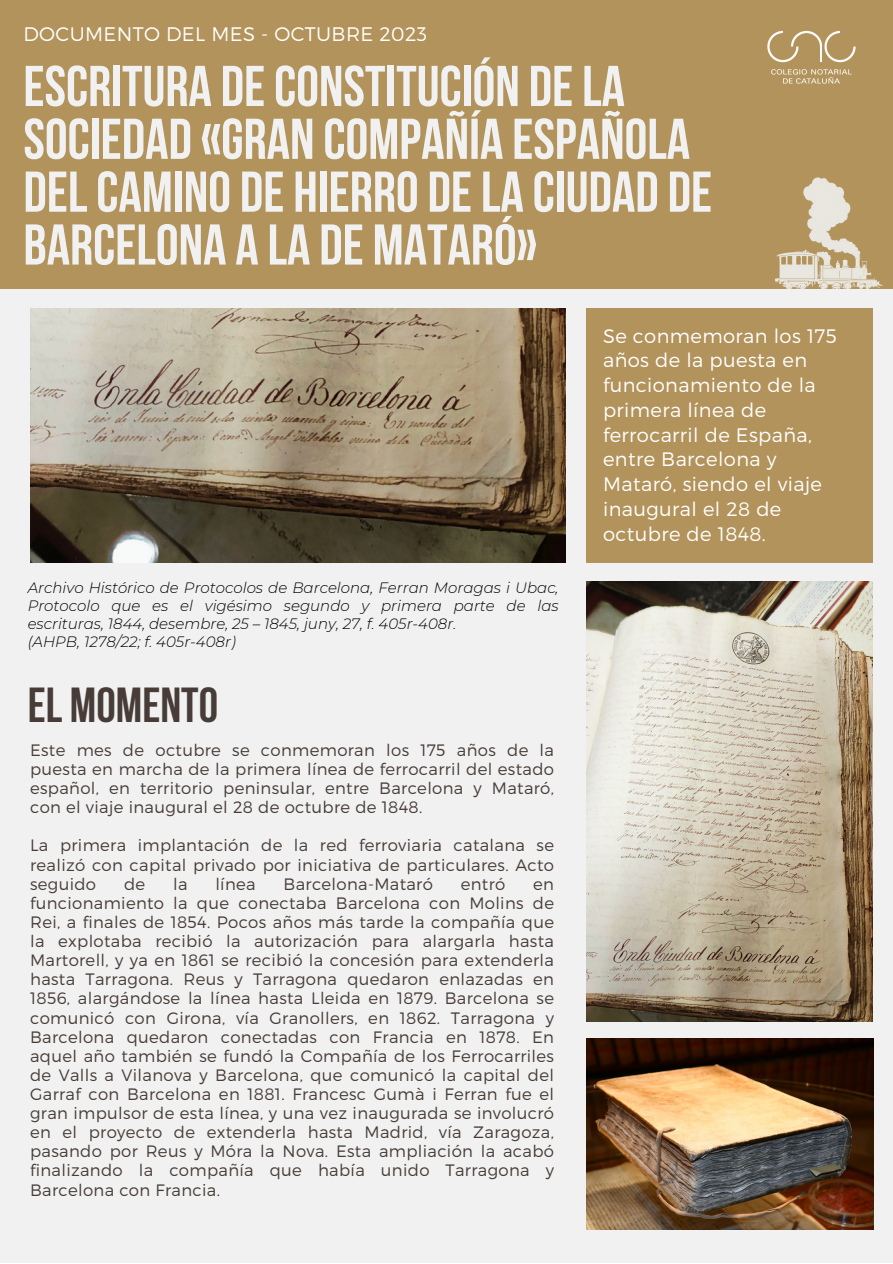
<style>
.page{position:relative;width:893px;height:1264px;background:#fff}
.page>*{position:absolute;margin:0;border:0;box-sizing:border-box;transform-origin:0 0}
.t1{font:700 57.3px/52.8px "Bebas Neue";color:#f0f1f0}
.t2{font:700 48.9px "Bebas Neue";color:#473c38}
.t3{font:300 19.65px "Montserrat";letter-spacing:.02em;color:#fff}
.t4{font:300 19.5px/24.8px "Montserrat";letter-spacing:.02em;color:#fff}
.t5{font:300 16.5px/19px "Montserrat";letter-spacing:.02em;color:#473c38;text-align:justify}
.t6{font:italic 300 15px/18px "Montserrat";color:#000;text-align:justify}
</style>
<div class="page">
<div style="left:0;top:0;width:892px;height:1262px;background:#f0f1f0"></div>
<div style="left:0;top:0;width:892px;height:288px;background:#b2935b"></div>
<img style="left:767px;top:30px;width:89px;height:54px">
<div style="left:586px;top:308px;width:286px;height:254px;background:#b2935b"></div>
<img style="left:775px;top:177px;width:109px;height:111px">
<img style="left:30px;top:308px;width:535px;height:254px">
<img style="left:586px;top:581px;width:286px;height:440px">
<img style="left:586px;top:1038px;width:287px;height:191px">
<p class="t3" style="left:23px;top:21px;width:405px">DOCUMENTO DEL MES - OCTUBRE 2023</p>
<p class="t1" style="left:23px;top:65px;width:690px">ESCRITURA DECONSTITUCIÓN DELA<br>SOCIEDAD «GRAN COMPAÑÍA ESPAÑOLA<br>DELCAMINO DE HIERRO DELA CIUDAD DE<br>BARCELONA A LA DE MATARÓ»</p>
<p class="t6" style="left:28px;top:578px;width:532px">Archivo Histórico de Protocolos de Barcelona, Ferran Moragas i Ubac, Protocolo que es el vigésimo segundo y primera parte de las escrituras, 1844, desembre, 25 – 1845, juny, 27, f. 405r-408r.</p>
<p class="t6" style="left:28px;top:632px;width:210px">(AHPB, 1278/22; f. 405r-408r)</p>
<p class="t2" style="left:28px;top:685px;width:192px">EL MOMENTO</p>
<p class="t5" style="left:30px;top:739px;width:525px">Este mes de octubre se conmemoran los 175 años de la puesta en marcha de la primera línea de ferrocarril del estado español, en territorio peninsular, entre Barcelona y Mataró, con el viaje inaugural el 28 de octubre de 1848.</p>
<p class="t5" style="left:30px;top:835px;width:525px">La primera implantación de la red ferroviaria catalana se realizó con capital privado por iniciativa de particulares. Acto seguido</p>
<p class="t5" style="left:124px;top:873px;width:23px">de</p>
<p class="t5" style="left:173px;top:873px;width:16px">la</p>
<p class="t5" style="left:215px;top:873px;width:42px">línea</p>
<p class="t5" style="left:283px;top:873px;width:151px">Barcelona-Mataró</p>
<p class="t5" style="left:461px;top:873px;width:46px">entró</p>
<p class="t5" style="left:30px;top:873px;width:525px;text-indent:503px">en funcionamiento la que conectaba Barcelona con Molins de Rei, a finales de 1854. Pocos años más tarde la compañía que la explotaba recibió la autorización para alargarla hasta Martorell, y ya en 1861 se recibió la concesión para extenderla hasta Tarragona. Reus y Tarragona quedaron enlazadas en 1856, alargándose la línea hasta Lleida en 1879. Barcelona se comunicó con Girona, vía Granollers, en 1862. Tarragona y Barcelona quedaron conectadas con Francia en 1878. En aquel año también se fundó la Compañía de los Ferrocarriles de Valls a Vilanova y Barcelona, que comunicó la capital del Garraf con Barcelona en 1881. Francesc Gumà i Ferran fue el gran impulsor de esta línea, y una vez inaugurada se involucró en el proyecto de extenderla hasta Madrid, vía Zaragoza, pasando por Reus y Móra la Nova. Esta ampliación la acabó finalizando la compañía que había unido Tarragona y Barcelona con Francia.</p>
<p class="t4" style="left:603px;top:322px;width:235px">Se conmemoran los 175 años de la puesta en funcionamiento de la primera línea de ferrocarril de España, entre Barcelona y<br>Mataró, siendo el viaje inaugural el 28 de octubre de 1848.</p>
</div>
